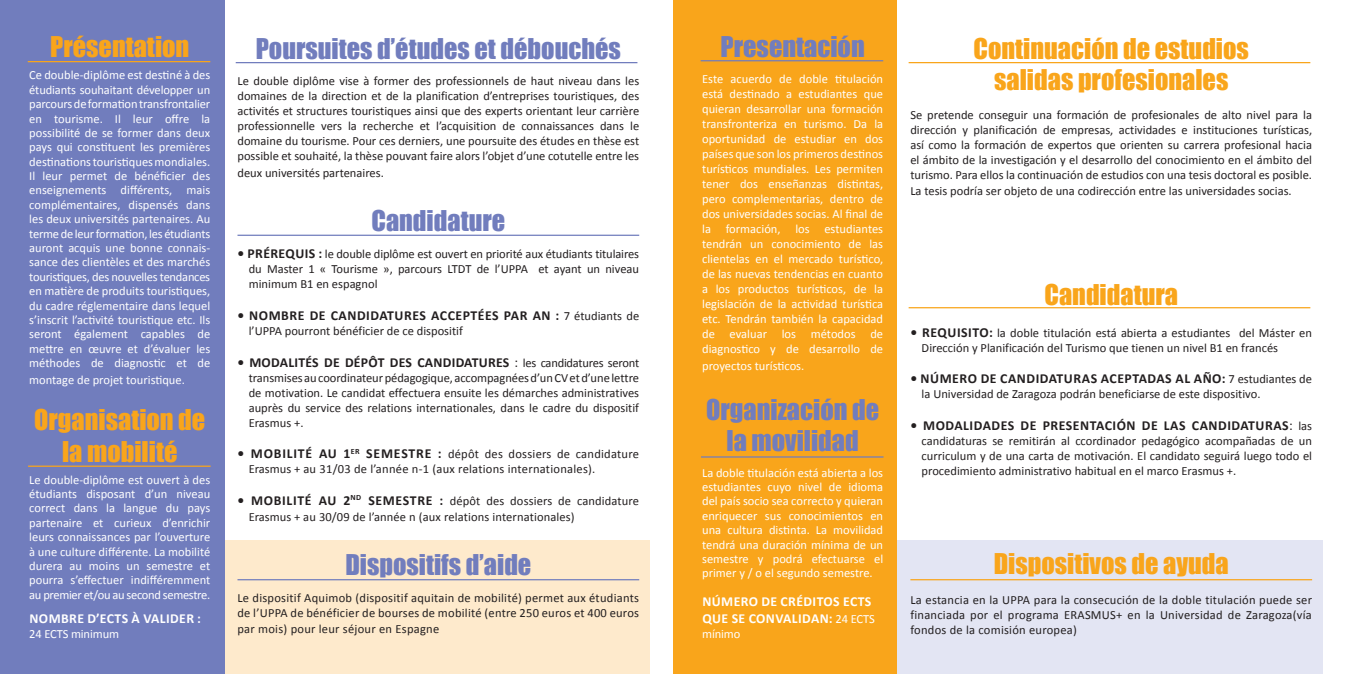
<style>
.page{position:relative;width:1347px;height:674px;background:#fff}
.page>*{position:absolute;margin:0;border:0;box-sizing:border-box;transform-origin:0 0}
.t1{font:26.25px/31.5px "Impact";color:#f9a51b;text-align:center}
.t2{font:26.25px/31.5px "Impact";color:#717dbd;text-align:center}
.t3{font:700 13.75px "Calibri";letter-spacing:.04em;color:#231f20}
.t4{font:700 13.75px/16.5px "Calibri";letter-spacing:.03em;color:#fff}
.t5{font:700 13.75px "Calibri";letter-spacing:.02em;color:#231f20}
.t6{font:12.5px/15px "Calibri";color:#231f20;text-align:justify}
.t7{font:12.5px/14.4px "Calibri";color:#fff;text-align:justify}
.t8{font:12.5px/15px "Calibri";letter-spacing:.02em;color:#231f20}
.s1{font-weight:700;font-size:13.75px}
.s2{font-weight:400;font-size:12.5px}
.s3{font-weight:400}
</style>
<div class="page">
<div style="left:0;top:540px;width:650px;height:133px;background:#feeacc"></div>
<div style="left:0;top:0;width:224px;height:673px;background:#717dbd"></div>
<hr style="left:236px;top:62px;width:401px;height:1px;background:#717dbd">
<hr style="left:28px;top:61px;width:182px;height:1px;background:#f9a51b">
<hr style="left:28px;top:465px;width:183px;height:1px;background:#f9a51b">
<hr style="left:237px;top:234px;width:402px;height:2px;background:#717dbd">
<hr style="left:237px;top:578px;width:402px;height:2px;background:#717dbd">
<div style="left:701px;top:540px;width:621px;height:133px;background:#e3e5f3"></div>
<div style="left:673px;top:0;width:224px;height:673px;background:#f9a51b"></div>
<hr style="left:908px;top:62px;width:402px;height:1px;background:#f9a51b">
<hr style="left:700px;top:60px;width:183px;height:1px;background:#717dbd">
<hr style="left:701px;top:456px;width:182px;height:1px;background:#717dbd">
<hr style="left:908px;top:307px;width:402px;height:1px;background:#f9a51b">
<hr style="left:910px;top:578px;width:402px;height:2px;background:#f9a51b">
<p class="t1" style="left:50px;top:30px;width:141px">Présentation</p>
<p class="t7" style="left:29px;top:68px;width:183px">Ce double-diplôme est destiné à des étudiants souhaitant développer un parcours de formation transfrontalier en tourisme. Il leur offre la possibilité de se former dans deux pays qui constituent les premières destinations touristiques mondiales.<br>Il leur permet de bénéficier des enseignements différents, mais complémentaires, dispensés dans les deux universités partenaires. Au terme de leur formation, les étudiants auront acquis une bonne connais&shy;sance des clientèles et des marchés touristiques, des nouvelles tendances en matière de produits touristiques, du cadre réglementaire dans lequel s’inscrit l’activité touristique etc. Ils seront également capables de mettre en œuvre et d’évaluer les méthodes de diagnostic et de</p>
<p class="t7" style="left:29px;top:372px;width:157px">montage de projet touristique.</p>
<p class="t1" style="left:34px;top:403px;width:173px">Organisation de la mobilité</p>
<p class="t7" style="left:29px;top:472px;width:183px">Le double-diplôme est ouvert à des étudiants disposant d’un niveau correct dans la langue du pays partenaire et curieux d’enrichir leurs connaissances par l’ouverture à une culture différente. La mobilité durera au moins un semestre et pourra s’effectuer indifféremment au premier et/ou au second semestre.</p>
<p class="t4" style="left:30px;top:609px;width:173px">NOMBRE D’ECTS À VALIDER :</p>
<p class="t7" style="left:29px;top:626px;width:91px">24 ECTS minimum</p>
<p class="t2" style="left:256px;top:32px;width:366px">Poursuites d’études et débouchés</p>
<p class="t6" style="left:237px;top:73px;width:403px">Le double diplôme vise à former des professionnels de haut niveau dans les domaines de la direction et de la planification d’entreprises touristiques, des activités et structures touristiques ainsi que des experts orientant leur carrière professionnelle vers la recherche et l’acquisition de connaissances dans le domaine du tourisme. Pour ces derniers, une poursuite des études en thèse est possible et souhaité, la thèse pouvant faire alors l’objet d’une cotutelle entre les</p>
<p class="t6" style="left:237px;top:165px;width:148px">deux universités partenaires.</p>
<p class="t2" style="left:371px;top:204px;width:135px">Candidature</p>
<p class="t6" style="left:249px;top:247px;width:392px;text-indent:-11px"><span class="s1">• PRÉREQUIS :</span> le double diplôme est ouvert en priorité aux étudiants titulaires du Master 1 « Tourisme », parcours LTDT de l’UPPA et ayant un niveau minimum B1 en espagnol</p>
<p class="t3" style="left:237px;top:306px;width:403px">• NOMBRE DE CANDIDATURES ACCEPTÉES PAR AN : <span class="s2">7 étudiants de</span></p>
<p class="t6" style="left:249px;top:323px;width:216px">l’UPPA pourront bénéficier de ce dispositif</p>
<p class="t5" style="left:237px;top:353px;width:403px">• MODALITÉS DE DÉPÔT DES CANDIDATURES <span class="s3">:</span> <span class="s2">les candidatures seront</span></p>
<p class="t6" style="left:249px;top:370px;width:392px">transmises au coordinateur pédagogique, accompagnées d’un CV et d’une lettre de motivation. Le candidat effectuera ensuite les démarches administratives auprès du service des relations internationales, dans le cadre du dispositif Erasmus +.</p>
<p class="t8" style="left:249px;top:446px;width:392px;text-indent:-11px"><span class="s1">• MOBILITÉ AU 1</span><sup>ER</sup> <span class="s1">SEMESTRE :</span> dépôt des dossiers de candidature<br>Erasmus + au 31/03 de l’année n-1 (aux relations internationales).</p>
<p class="t6" style="left:249px;top:492px;width:392px;line-height:16.5px;text-indent:-11px"><span class="s1">• MOBILITÉ AU 2</span><sup>ND</sup> <span class="s1">SEMESTRE :</span> dépôt des dossiers de candidature<br>Erasmus + au 30/09 de l’année n (aux relations internationales)</p>
<p class="t2" style="left:345px;top:548px;width:187px">Dispositifs d’aide</p>
<p class="t8" style="left:237px;top:589px;width:403px">Le dispositif Aquimob (dispositif aquitain de mobilité) permet aux étudiants de l’UPPA de bénéficier de bourses de mobilité (entre 250 euros et 400 euros</p>
<p class="t8" style="left:237px;top:621px;width:203px">par mois) pour leur séjour en Espagne</p>
<p class="t2" style="left:720px;top:30px;width:146px">Presentación</p>
<p class="t7" style="left:702px;top:71px;width:182px;line-height:15px">Este acuerdo de doble titulación está destinado a estudiantes que quieran desarrollar una formación transfronteriza en turismo. Da la oportunidad de estudiar en dos países que son los primeros destinos turísticos mundiales. Les permiten tener dos enseñanzas distintas, pero complementarias, dentro de dos universidades socias. Al final de la formación, los estudiantes tendrán un conocimiento de las clientelas en el mercado turístico, de las nuevas tendencias en cuanto a los productos turísticos, de la legislación de la actividad turística etc. Tendrán también la capacidad de evaluar los métodos de diagnostico y de desarrollo de</p>
<p class="t7" style="left:702px;top:358px;width:104px">proyectos turísticos.</p>
<p class="t2" style="left:706px;top:392px;width:174px">Organización de la movilidad</p>
<p class="t7" style="left:702px;top:465px;width:183px">La doble titulación está abierta a los estudiantes cuyo nivel de idioma del país socio sea correcto y quieran enriquecer sus conocimientos en una cultura distinta. La movilidad tendrá una duración mínima de un semestre y podrá efectuarse el primer y / o el segundo semestre.</p>
<p class="t4" style="left:702px;top:593px;width:174px">NÚMERO DE CRÉDITOS ECTS<br>QUE SE CONVALIDAN: <span class="s2">24 ECTS</span></p>
<p class="t7" style="left:702px;top:626px;width:40px">mínimo</p>
<p class="t1" style="left:973px;top:32px;width:277px">Continuación de estudios</p>
<p class="t1" style="left:994px;top:63px;width:236px">salidas profesionales</p>
<p class="t6" style="left:910px;top:107px;width:403px">Se pretende conseguir una formación de profesionales de alto nivel para la dirección y planificación de empresas, actividades e instituciones turísticas, así como la formación de expertos que orienten su carrera profesional hacia el ámbito de la investigación y el desarrollo del conocimiento en el ámbito del turismo. Para ellos la continuación de estudios con una tesis doctoral es posible.</p>
<p class="t6" style="left:910px;top:184px;width:383px">La tesis podría ser objeto de una codirección entre las universidades socias.</p>
<p class="t1" style="left:1044px;top:278px;width:135px">Candidatura</p>
<p class="t6" style="left:921px;top:325px;width:392px;text-indent:-11px"><span class="s1">• REQUISITO:</span> la doble titulación está abierta a estudiantes del Máster en<br>Dirección y Planificación del Turismo que tienen un nivel B1 en francés</p>
<p class="t3" style="left:910px;top:369px;width:403px">• NÚMERO DE CANDIDATURAS ACEPTADAS AL AÑO: <span class="s2">7 estudiantes de</span></p>
<p class="t6" style="left:921px;top:386px;width:340px">la Universidad de Zaragoza podrán beneficiarse de este dispositivo.</p>
<p class="t3" style="left:910px;top:416px;width:403px">• MODALIDADES DE PRESENTACIÓN DE LAS CANDIDATURAS<span class="s3">:</span> <span class="s2">las</span></p>
<p class="t6" style="left:921px;top:433px;width:392px">candidaturas se remitirán al ccordinador pedagógico acompañadas de un curriculum y de una carta de motivación. El candidato seguirá luego todo el procedimiento administrativo habitual en el marco Erasmus +.</p>
<p class="t1" style="left:993px;top:547px;width:236px">Dispositivos de ayuda</p>
<p class="t6" style="left:910px;top:592px;width:403px">La estancia en la UPPA para la consecución de la doble titulación puede ser financiada por el programa ERASMUS+ en la Universidad de Zaragoza(vía fondos de la comisión europea)</p>
</div>
